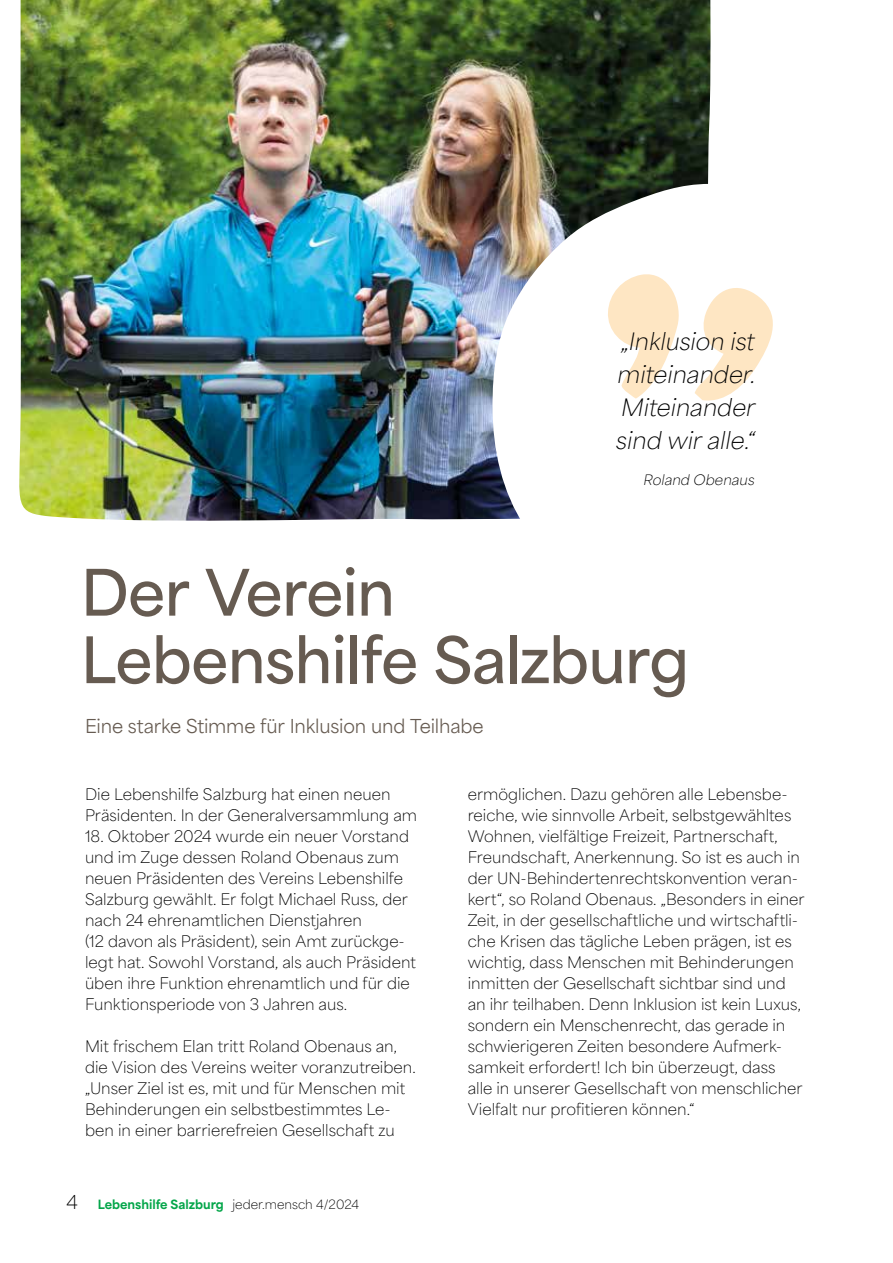
<style>
.page{position:relative;width:893px;height:1263px;background:#fff}
.page>*{position:absolute;margin:0;border:0;box-sizing:border-box;transform-origin:0 0}
.t1{font:600 60px/67.5px "Area Normal";letter-spacing:-.015em;color:#665b51}
.t2{font:italic 100 22.5px/33px "Area Normal";color:#000;text-align:justify}
.t3{font:18px "Area Normal";letter-spacing:-.01em;color:#665b51}
.t4{font:100 15px/21px "Area Normal";color:#000}
.t5{font:italic 100 13.5px "Area Normal";letter-spacing:.005em;color:#000}
.t6{font:800 12px "Area Normal";color:#04a64a}
.s1{font-weight:100;font-size:18px;color:#000}
.s2{font-weight:100;color:#000}
</style>
<div class="page">
<img style="left:19px;top:0;width:692px;height:521px">
<svg style="left:492px;top:184px;width:219px;height:337px"></svg>
<svg style="left:607px;top:270px;width:166px;height:133px"></svg>
<h2 class="t2" style="left:616px;top:322px;width:141px">„Inklusion ist miteinander.<br>Miteinander sind wir alle.“</h2>
<p class="t5" style="left:643px;top:468px;width:113px">Roland Obenaus</p>
<h1 class="t1" style="left:81px;top:552px;width:610px">Der Verein<br>Lebenshilfe Salzburg</h1>
<p class="t3" style="left:85px;top:710px;width:400px">Eine starke Stimme für Inklusion und Teilhabe</p>
<p class="t4" style="left:85px;top:781px;width:333px">Die Lebenshilfe Salzburg hat einen neuen<br>Präsidenten. In der Generalversammlung am</p>
<p class="t4" style="left:85px;top:823px;width:332px">18. Oktober 2024 wurde ein neuer Vorstand und im Zuge dessen Roland Obenaus zum neuen Präsidenten des Vereins Lebenshilfe Salzburg gewählt. Er folgt Michael Russ, der nach 24 ehrenamtlichen Dienstjahren<br>(12 davon als Präsident), sein Amt zurückge&shy;legt hat. Sowohl Vorstand, als auch Präsident üben ihre Funktion ehrenamtlich und für die Funktionsperiode von 3 Jahren aus.</p>
<p class="t4" style="left:85px;top:1033px;width:332px">Mit frischem Elan tritt Roland Obenaus an, die Vision des Vereins weiter voranzutreiben. „Unser Ziel ist es, mit und für Menschen mit Behinderungen ein selbstbestimmtes Le&shy;ben in einer barrierefreien Gesellschaft zu</p>
<p class="t6" style="left:67px;top:1193px;width:294px"><span class="s1">4</span> Lebenshilfe Salzburg <span class="s2">jeder.mensch 4/2024</span></p>
<p class="t4" style="left:468px;top:781px;width:338px">ermöglichen. Dazu gehören alle Lebensbe&shy;reiche, wie sinnvolle Arbeit, selbstgewähltes Wohnen, vielfältige Freizeit, Partnerschaft, Freundschaft, Anerkennung. So ist es auch in der UN-Behindertenrechtskonvention veran&shy;kert“, so Roland Obenaus. „Besonders in einer Zeit, in der gesellschaftliche und wirtschaftli&shy;che Krisen das tägliche Leben prägen, ist es wichtig, dass Menschen mit Behinderungen inmitten der Gesellschaft sichtbar sind und an ihr teilhaben. Denn Inklusion ist kein Luxus, sondern ein Menschenrecht, das gerade in schwierigeren Zeiten besondere Aufmerk&shy;samkeit erfordert! Ich bin überzeugt, dass<br>alle in unserer Gesellschaft von menschlicher Vielfalt nur profitieren können.“</p>
</div>
